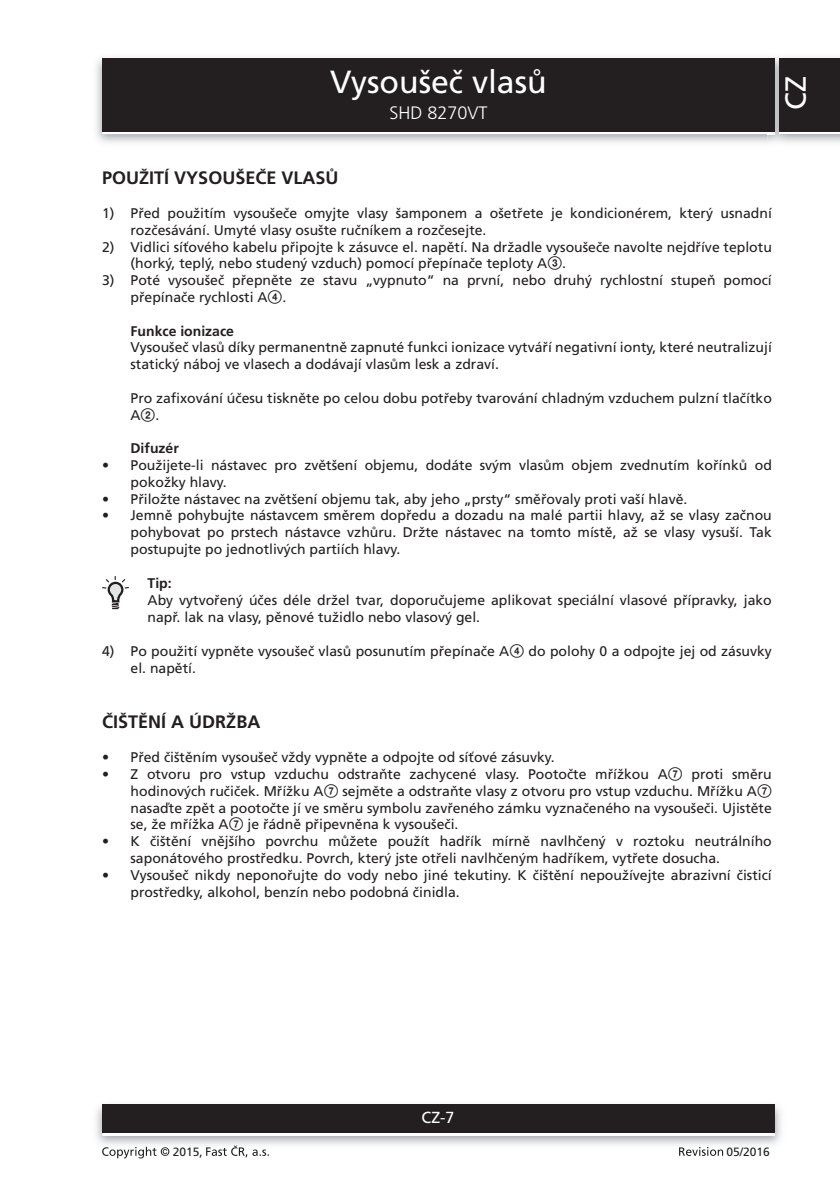
<style>
.page{position:relative;width:840px;height:1191px;background:#fff}
.page>*{position:absolute;margin:0;border:0;box-sizing:border-box;transform-origin:0 0}
.t1{font:32px "Frutiger CE";color:#fff}
.t2{font:29px "Frutiger CE";color:#fff}
.t3{font:700 18px "Frutiger CE";color:#231f20}
.t4{font:300 18px "Frutiger CE";color:#fff}
.t5{font:16px "Frutiger CE";color:#fff}
.t6{font:14px/16.8px "Frutiger CE";color:#231f20}
.t7{font:700 14px "Frutiger CE";color:#231f20}
.t8{font:12px "Frutiger CE";color:#231f20}
.s1{font-family:"Zz 3"}
</style>
<div class="page">
<img style="left:96px;top:57px;width:671px;height:86px">
<div style="left:102px;top:61px;width:672px;height:73px;background:linear-gradient(to right,#231f20,#231f20)"></div>
<div style="left:102px;top:58px;width:672px;height:73px;background:#231f20"></div>
<img style="left:96px;top:1104px;width:685px;height:41px">
<div style="left:102px;top:1107px;width:672px;height:28px;background:linear-gradient(to right,#fff,#fff)"></div>
<div style="left:102px;top:1104px;width:672px;height:28px;background:#231f20"></div>
<img style="left:767px;top:54px;width:18px;height:91px">
<svg style="left:767px;top:131px;width:7px;height:3px"></svg>
<img style="left:767px;top:58px;width:7px;height:3px">
<img style="left:767px;top:61px;width:7px;height:70px">
<div style="left:778px;top:61px;width:61px;height:73px;background:linear-gradient(to right,#231f20,#231f20)"></div>
<div style="left:778px;top:58px;width:61px;height:73px;background:#231f20"></div>
<svg style="left:102px;top:1146px;width:67px;height:12px"></svg>
<svg style="left:206px;top:1145px;width:516px;height:12px"></svg>
<svg style="left:102px;top:576px;width:27px;height:33px"></svg>
<h1 class="t1" style="left:330px;top:69px;width:218px">Vysoušeč vlasů</h1>
<p class="t4" style="left:389px;top:102px;width:100px">SHD 8270VT</p>
<h2 class="t2" style="left:783px;top:110px;width:35px;rotate:-90deg">CZ</h2>
<p class="t3" style="left:102px;top:168px;width:238px">POUŽITÍ VYSOUŠEČE VLASŮ</p>
<p class="t6" style="left:130px;top:205px;width:642px;text-indent:-28px">1) Před použitím vysoušeče omyjte vlasy šamponem a ošetřete je kondicionérem, který usnadní rozčesávání. Umyté vlasy osušte ručníkem a rozčesejte.</p>
<p class="t6" style="left:130px;top:239px;width:642px;text-indent:-28px">2) Vidlici síťového kabelu připojte k zásuvce el. napětí. Na držadle vysoušeče navolte nejdříve teplotu (horký, teplý, nebo studený vzduch) pomocí přepínače teploty A<span class="s1">3</span>.</p>
<p class="t6" style="left:130px;top:272px;width:642px;text-indent:-28px">3) Poté vysoušeč přepněte ze stavu „vypnuto“ na první, nebo druhý rychlostní stupeň pomocí přepínače rychlosti A<span class="s1">4</span>.</p>
<p class="t7" style="left:130px;top:323px;width:105px">Funkce ionizace</p>
<p class="t6" style="left:130px;top:339px;width:642px">Vysoušeč vlasů díky permanentně zapnuté funkci ionizace vytváří negativní ionty, které neutralizují statický náboj ve vlasech a dodávají vlasům lesk a zdraví.</p>
<p class="t6" style="left:130px;top:390px;width:642px">Pro zafixování účesu tiskněte po celou dobu potřeby tvarování chladným vzduchem pulzní tlačítko<br>A<span class="s1">2</span>.</p>
<p class="t7" style="left:130px;top:441px;width:50px">Difuzér</p>
<p class="t6" style="left:130px;top:457px;width:642px;text-indent:-28px">• Použijete-li nástavec pro zvětšení objemu, dodáte svým vlasům objem zvednutím kořínků od pokožky hlavy.</p>
<p class="t6" style="left:102px;top:491px;width:586px">• Přiložte nástavec na zvětšení objemu tak, aby jeho „prsty“ směřovaly proti vaší hlavě.</p>
<p class="t6" style="left:130px;top:507px;width:642px;text-align:justify;text-indent:-28px">• Jemně pohybujte nástavcem směrem dopředu a dozadu na malé partii hlavy, až se vlasy začnou pohybovat po prstech nástavce vzhůru. Držte nástavec na tomto místě, až se vlasy vysuší. Tak postupujte po jednotlivých partiích hlavy.</p>
<p class="t7" style="left:147px;top:576px;width:26px">Tip:</p>
<p class="t6" style="left:147px;top:592px;width:625px">Aby vytvořený účes déle držel tvar, doporučujeme aplikovat speciální vlasové přípravky, jako např. lak na vlasy, pěnové tužidlo nebo vlasový gel.</p>
<p class="t6" style="left:130px;top:643px;width:642px;text-indent:-28px">4) Po použití vypněte vysoušeč vlasů posunutím přepínače A<span class="s1">4</span> do polohy 0 a odpojte jej od zásuvky el. napětí.</p>
<p class="t3" style="left:102px;top:712px;width:160px">ČIŠTĚNÍ A ÚDRŽBA</p>
<p class="t6" style="left:102px;top:749px;width:454px">• Před čištěním vysoušeč vždy vypněte a odpojte od síťové zásuvky.</p>
<p class="t6" style="left:130px;top:766px;width:642px;text-align:justify;text-indent:-28px">• Z otvoru pro vstup vzduchu odstraňte zachycené vlasy. Pootočte mřížkou A<span class="s1">7</span> proti směru hodinových ručiček. Mřížku A<span class="s1">7</span> sejměte a odstraňte vlasy z otvoru pro vstup vzduchu. Mřížku A<span class="s1">7 </span>nasaďte zpět a pootočte jí ve směru symbolu zavřeného zámku vyznačeného na vysoušeči. Ujistěte se, že mřížka A<span class="s1">7</span> je řádně připevněna k vysoušeči.</p>
<p class="t6" style="left:130px;top:833px;width:642px;text-indent:-28px">• K čištění vnějšího povrchu můžete použít hadřík mírně navlhčený v roztoku neutrálního saponátového prostředku. Povrch, který jste otřeli navlhčeným hadříkem, vytřete dosucha.</p>
<p class="t6" style="left:130px;top:867px;width:642px;text-indent:-28px">• Vysoušeč nikdy neponořujte do vody nebo jiné tekutiny. K čištění nepoužívejte abrazivní čisticí prostředky, alkohol, benzín nebo podobná činidla.</p>
<p class="t5" style="left:421px;top:1109px;width:34px">CZ-7</p>
<p class="t8" style="left:173px;top:1145px;width:32px">2015,</p>
<p class="t8" style="left:726px;top:1145px;width:45px">05/2016</p>
</div>
